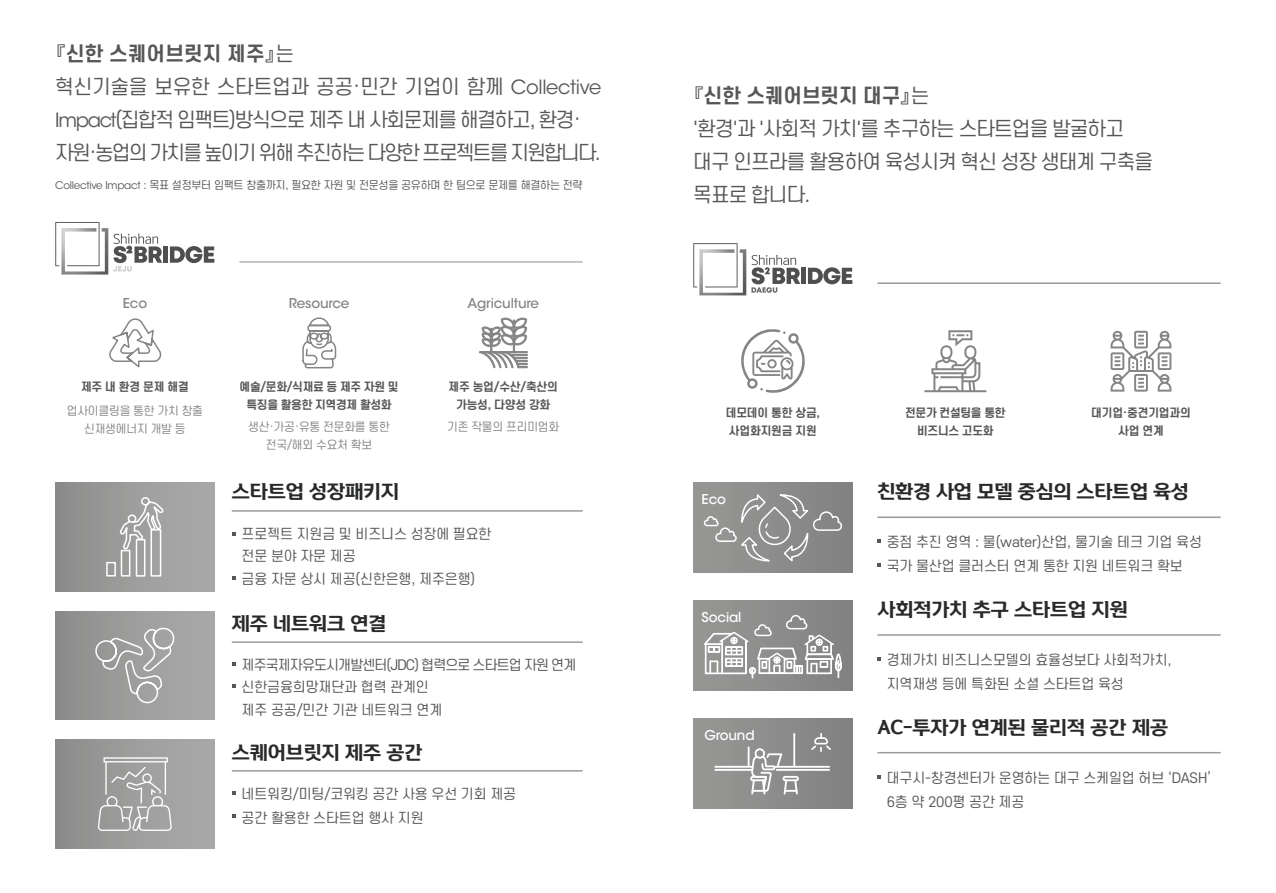
<style>
.page{position:relative;width:1276px;height:893px;background:#fff}
.page>*{position:absolute;margin:0;border:0;box-sizing:border-box;transform-origin:0 0}
.t1{font:19.5px/33px "S Core Dream 4";letter-spacing:-.07em;color:#565757}
.t2{font:19.5px/33px "S Core Dream 4";letter-spacing:-.05em;color:#565757}
.t3{font:700 19.5px "S Core Dream 6";letter-spacing:-.005em;color:#565757}
.t4{font:700 18px "One Shinhan";color:#282a2a}
.t5{font:13.5px/24px "S Core Dream 4";letter-spacing:-.01em;color:#565757}
.t6{font:13.5px/22.5px "S Core Dream 4";letter-spacing:-.065em;color:#565757}
.t7{font:500 13.5px "ITC Avant Garde Std";letter-spacing:-.01em;color:#858584}
.t8{font:500 13.5px "ITC Avant Garde Std";letter-spacing:-.01em;color:#fff}
.t9{font:700 11.25px/18px "S Core Dream 6";letter-spacing:-.02em;color:#565757;text-align:center}
.t10{font:11.25px/18px "S Core Dream 4";letter-spacing:-.02em;color:#858584;text-align:center}
.t11{font:10.5px "S Core Dream 4";letter-spacing:-.03em;color:#565757}
.s1{font-family:"S Core Dream 4";font-weight:400}
.s2{font-family:"ITC Avant Garde Std"}
</style>
<div class="page">
<hr style="left:239px;top:261px;width:344px;height:2px;background:#b3b4b4">
<img style="left:61px;top:228px;width:47px;height:47px">
<svg style="left:55px;top:222px;width:45px;height:44px"></svg>
<div style="left:163px;top:246px;width:5px;height:17px;background:#504e4e"></div>
<svg style="left:170px;top:246px;width:44px;height:17px"></svg>
<svg style="left:113px;top:234px;width:49px;height:38px"></svg>
<div style="left:479px;top:351px;width:48px;height:2px;border:1px solid #858584"></div>
<svg style="left:480px;top:317px;width:47px;height:52px"></svg>
<svg style="left:302px;top:317px;width:35px;height:52px"></svg>
<svg style="left:109px;top:318px;width:53px;height:50px"></svg>
<hr style="left:232px;top:510px;width:351px;height:2px;background:#9c9b9c">
<hr style="left:232px;top:641px;width:351px;height:2px;background:#9c9b9c">
<hr style="left:232px;top:770px;width:351px;height:2px;background:#9c9b9c">
<div style="left:55px;top:483px;width:159px;height:108px;background:linear-gradient(to right,#8c8d8c,#aaabaa)"></div>
<div style="left:55px;top:611px;width:159px;height:109px;background:linear-gradient(to right,#8c8d8c,#aaabaa)"></div>
<div style="left:55px;top:740px;width:159px;height:108px;background:linear-gradient(to right,#8c8d8c,#aaabaa)"></div>
<svg style="left:105px;top:482px;width:60px;height:95px"></svg>
<svg style="left:95px;top:625px;width:82px;height:80px"></svg>
<svg style="left:98px;top:757px;width:74px;height:74px"></svg>
<div style="left:693px;top:483px;width:159px;height:90px;background:linear-gradient(to right,#979896,#828182)"></div>
<div style="left:759px;top:493px;width:93px;height:80px;background:#838382"></div>
<div style="left:693px;top:600px;width:159px;height:90px;background:linear-gradient(to right,#979896,#828182)"></div>
<div style="left:759px;top:611px;width:93px;height:79px;background:#848484"></div>
<div style="left:693px;top:718px;width:159px;height:90px;background:linear-gradient(to right,#989896,#828182)"></div>
<div style="left:759px;top:728px;width:93px;height:80px;background:#868686"></div>
<svg style="left:741px;top:329px;width:63px;height:64px"></svg>
<svg style="left:924px;top:330px;width:62px;height:62px"></svg>
<svg style="left:1110px;top:330px;width:61px;height:62px"></svg>
<hr style="left:877px;top:516px;width:343px;height:2px;background:#9c9b9c">
<hr style="left:877px;top:634px;width:343px;height:2px;background:#9c9b9c">
<hr style="left:877px;top:752px;width:343px;height:1px;background:#9c9b9c">
<hr style="left:776px;top:766px;width:54px;height:2px;background:#fff">
<hr style="left:776px;top:769px;width:54px;height:2px;background:#fff">
<hr style="left:714px;top:766px;width:39px;height:2px;background:#fff">
<hr style="left:714px;top:769px;width:39px;height:2px;background:#fff">
<hr style="left:793px;top:733px;width:2px;height:34px;background:#fff">
<hr style="left:747px;top:746px;width:2px;height:21px;background:#fff">
<svg style="left:750px;top:748px;width:49px;height:46px"></svg>
<svg style="left:811px;top:733px;width:20px;height:19px"></svg>
<svg style="left:704px;top:614px;width:138px;height:65px"></svg>
<svg style="left:703px;top:491px;width:140px;height:73px"></svg>
<svg style="left:877px;top:657px;width:3px;height:4px"></svg>
<svg style="left:877px;top:563px;width:3px;height:4px"></svg>
<hr style="left:877px;top:282px;width:343px;height:2px;background:#9c9b9c">
<img style="left:699px;top:249px;width:47px;height:46px">
<svg style="left:693px;top:243px;width:44px;height:44px"></svg>
<div style="left:801px;top:268px;width:5px;height:16px;background:#504e4e"></div>
<svg style="left:808px;top:267px;width:44px;height:17px"></svg>
<svg style="left:751px;top:255px;width:49px;height:38px"></svg>
<h1 class="t3" style="left:55px;top:40px;width:240px">『신한 스퀘어브릿지 제주』<span class="s1">는</span></h1>
<h1 class="t1" style="left:55px;top:70px;width:547px">혁신기술을 보유한 스타트업과 공공·민간 기업이 함께 <span class="s2">Collective<br>Impact</span>(집합적 임팩트)방식으로 제주 내 사회문제를 해결하고, 환경· 자원·농업의 가치를 높이기 위해 추진하는 다양한 프로젝트를 지원합니다.</h1>
<p class="t11" style="left:55px;top:178px;width:529px"><span class="s2">Collective Impact</span> : 목표 설정부터 임팩트 창출까지, 필요한 자원 및 전문성을 공유하며 한 팀으로 문제를 해결하는 전략</p>
<p class="t7" style="left:123px;top:295px;width:26px">Eco</p>
<p class="t7" style="left:289px;top:295px;width:62px">Resource</p>
<p class="t7" style="left:467px;top:295px;width:73px">Agriculture</p>
<p class="t9" style="left:81px;top:378px;width:109px">제주 내 환경 문제 해결</p>
<p class="t9" style="left:240px;top:378px;width:160px">예술/문화/식재료 등 제주 자원 및 특징을 활용한 지역경제 활성화</p>
<p class="t9" style="left:448px;top:378px;width:111px">제주 농업/수산/축산의 가능성, 다양성 강화</p>
<p class="t10" style="left:67px;top:402px;width:138px">업사이클링을 통한 가치 창출 신재생에너지 개발 등</p>
<p class="t10" style="left:248px;top:418px;width:143px">생산·가공·유통 전문화를 통한 전국/해외 수요처 확보</p>
<p class="t10" style="left:447px;top:418px;width:114px">기존 작물의 프리미엄화</p>
<h2 class="t4" style="left:232px;top:480px;width:169px">스타트업 성장패키지</h2>
<p class="t5" style="left:242px;top:522px;width:251px;line-height:22.5px">프로젝트 지원금 및 비즈니스 성장에 필요한 전문 분야 자문 제공<br>금융 자문 상시 제공(신한은행, 제주은행)</p>
<h2 class="t4" style="left:232px;top:611px;width:156px">제주 네트워크 연결</h2>
<p class="t6" style="left:242px;top:653px;width:336px">제주국제자유도시개발센터(JDC) 협력으로 스타트업 자원 연계 신한금융희망재단과 협력 관계인<br>제주 공공/민간 기관 네트워크 연계</p>
<h2 class="t4" style="left:232px;top:741px;width:192px">스퀘어브릿지 제주 공간</h2>
<p class="t5" style="left:242px;top:781px;width:276px">네트워킹/미팅/코워킹 공간 사용 우선 기회 제공 공간 활용한 스타트업 행사 지원</p>
<h1 class="t3" style="left:693px;top:81px;width:238px">『신한 스퀘어브릿지 대구』<span class="s1">는</span></h1>
<h1 class="t2" style="left:693px;top:111px;width:461px">'환경'과 '사회적 가치'를 추구하는 스타트업을 발굴하고 대구 인프라를 활용하여 육성시켜 혁신 성장 생태계 구축을 목표로 합니다.</h1>
<p class="t9" style="left:726px;top:404px;width:96px;text-align:left">데모데이 통한 상금, 사업화지원금 지원</p>
<p class="t9" style="left:905px;top:404px;width:102px">전문가 컨설팅을 통한 비즈니스 고도화</p>
<p class="t9" style="left:1091px;top:404px;width:101px">대기업·중견기업과의 사업 연계</p>
<p class="t8" style="left:701px;top:491px;width:26px">Eco</p>
<p class="t8" style="left:701px;top:609px;width:41px">Social</p>
<p class="t8" style="left:704px;top:726px;width:52px">Ground</p>
<h2 class="t4" style="left:877px;top:480px;width:313px">친환경 사업 모델 중심의 스타트업 육성</h2>
<p class="t5" style="left:886px;top:530px;width:317px">중점 추진 영역 : 물(water)산업, 물기술 테크 기업 육성 국가 물산업 클러스터 연계 통한 지원 네트워크 확보</p>
<h2 class="t4" style="left:877px;top:597px;width:252px">사회적가치 추구 스타트업 지원</h2>
<p class="t5" style="left:886px;top:647px;width:286px">경제가치 비즈니스모델의 효율성보다 사회적가치, 지역재생 등에 특화된 소셜 스타트업 육성</p>
<h2 class="t4" style="left:877px;top:715px;width:292px">AC-투자가 연계된 물리적 공간 제공</h2>
<p class="t5" style="left:886px;top:765px;width:326px">대구시-창경센터가 운영하는 대구 스케일업 허브 ‘DASH’<br>6층 약 200평 공간 제공</p>
</div>
